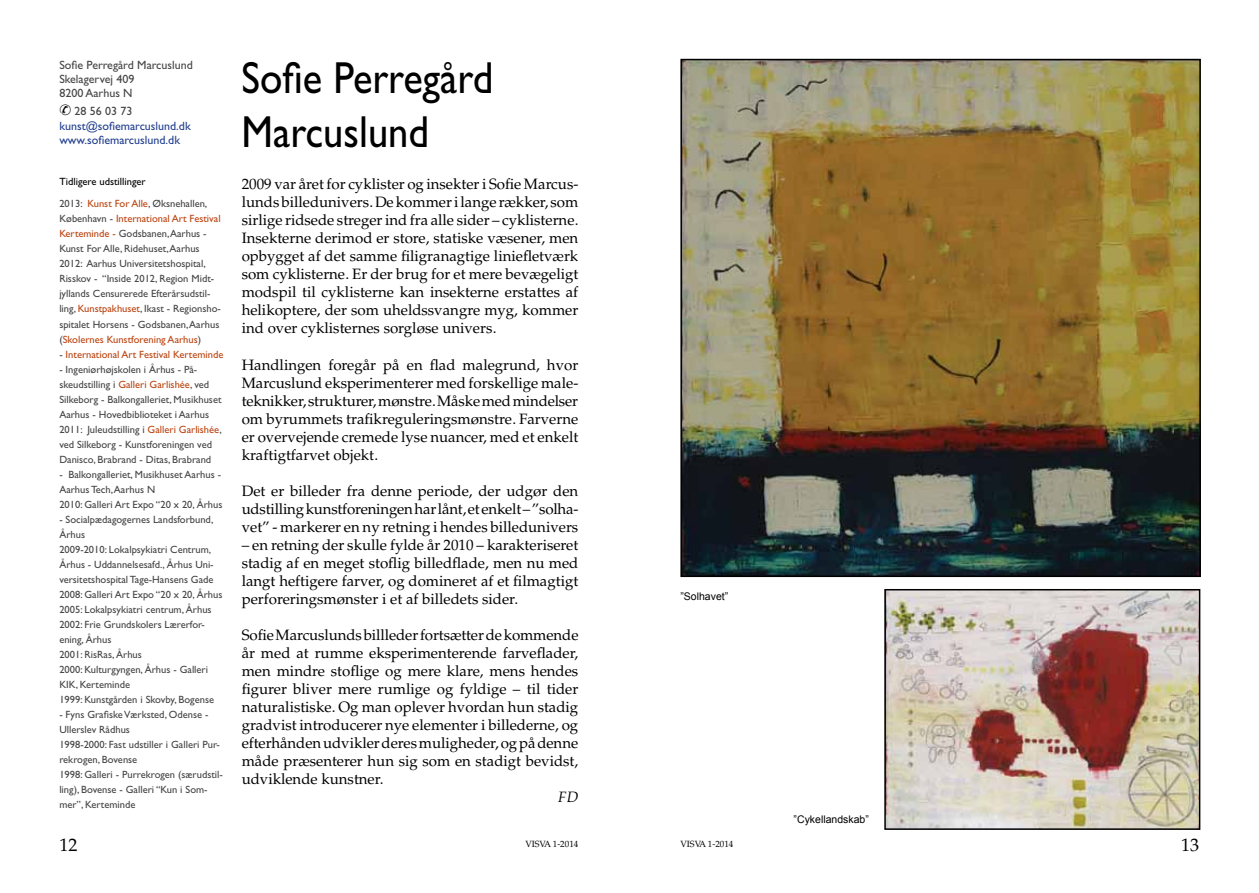
<style>
.page{position:relative;width:1259px;height:893px;background:#fff}
.page>*{position:absolute;margin:0;border:0;box-sizing:border-box;transform-origin:0 0}
.t1{font:45px/54px "Gill Sans";color:#000;scale:.9 1}
.t2{font:18px "Palm Springs";color:#000}
.t3{font:15px/18px "Palm Springs";color:#000;text-align:justify}
.t4{font:italic 15px "Palm Springs";color:#000}
.t5{font:12px/14.4px "Gill Sans";color:#444}
.t6{font:12px/14.4px "Gill Sans";color:#24408f}
.t7{font:10.5px/15px "Gill Sans";color:#444}
.t8{font:10.5px/22.5px "Gill Sans";color:#000}
.t9{font:10.5px "Gill Sans";color:#b41}
.t10{font:10.5px "Arial";color:#000}
.t11{font:9px "Palm Springs";color:#000}
.s1{color:#444}
.s2{color:#b41}
</style>
<div class="page">
<img style="left:683px;top:62px;width:515px;height:512px">
<div style="left:680px;top:59px;width:521px;height:518px;border:2px solid #000"></div>
<img style="left:887px;top:592px;width:310px;height:235px">
<div style="left:884px;top:589px;width:316px;height:241px;border:2px solid #000"></div>
<p class="t5" style="left:59px;top:57px;width:135px">Sofie Perregård Marcuslund<br>Skelagervej 409<br>8200 Aarhus N</p>
<p class="t5" style="left:74px;top:104px;width:60px">28 56 03 73</p>
<p class="t6" style="left:59px;top:119px;width:133px">kunst@sofiemarcuslund.dk www.sofiemarcuslund.dk</p>
<p class="t8" style="left:59px;top:170px;width:149px">Tidligere udstillinger<br><span class="s1">2013:</span> <span class="s2">Kunst For Alle</span><span class="s1">, Øksnehallen,</span></p>
<p class="t7" style="left:59px;top:211px;width:163px">København - <span class="s2">International Art Festival Kerteminde -</span> Godsbanen, Aarhus - Kunst For Alle, Ridehuset, Aarhus 2012: Aarhus Universitetshospital, Risskov - “Inside 2012, Region Midt&shy;jyllands Censurerede Efterårsudstil&shy;ling, <span class="s2">Kunstpakhuset</span>, Ikast - Regionsho&shy;spitalet Horsens - Godsbanen, Aarhus (<span class="s2">Skolernes Kunstforening Aarhus</span>)</p>
<p class="t9" style="left:59px;top:348px;width:166px"><span class="s1">-</span> International Art Festival Kerteminde</p>
<p class="t7" style="left:59px;top:362px;width:164px">- Ingeniørhøjskolen i Århus - På&shy;skeudstilling i <span class="s2">Galleri Garlishée</span>, ved Silkeborg - Balkongalleriet, Musikhuset Aarhus - Hovedbiblioteket i Aarhus 2011: Juleudstilling i <span class="s2">Galleri Garlishée</span>, ved Silkeborg - Kunstforeningen ved Danisco, Brabrand - Ditas, Brabrand</p>
<p class="t7" style="left:59px;top:467px;width:165px">- Balkongalleriet, Musikhuset Aarhus -<br>Aarhus Tech, Aarhus N<br>2010: Galleri Art Expo “20 x 20, Århus</p>
<p class="t7" style="left:59px;top:512px;width:165px">- Socialpædagogernes Landsforbund,<br>Århus<br>2009-2010: Lokalpsykiatri Centrum,<br>Århus - Uddannelsesafd., Århus Uni&shy;versitetshospital Tage-Hansens Gade<br>2008: Galleri Art Expo “20 x 20, Århus<br>2005: Lokalpsykiatri centrum, Århus<br>2002: Frie Grundskolers Lærerfor&shy;ening, Århus<br>2001: RisRas, Århus<br>2000: Kulturgyngen, Århus - Galleri<br>KIK, Kerteminde<br>1999: Kunstgården i Skovby, Bogense</p>
<p class="t7" style="left:59px;top:707px;width:165px">- Fyns Grafiske Værksted, Odense -<br>Ullerslev Rådhus<br>1998-2000: Fast udstiller i Galleri Pur&shy;rekrogen, Bovense<br>1998: Galleri - Purrekrogen (særudstil&shy;ling), Bovense - Galleri “Kun i Som&shy;mer”, Kerteminde</p>
<h1 class="t1" style="left:242px;top:51px;width:281px">Sofie Perregård<br>Marcuslund</h1>
<p class="t3" style="left:242px;top:176px;width:338px">2009 var året for cyklister og insekter i Sofie Marcus&shy;lunds billedunivers. De kommer i lange rækker, som sirlige ridsede streger ind fra alle sider – cyklisterne.<br>Insekterne derimod er store, statiske væsener, men opbygget af det samme filigranagtige liniefletværk som cyklisterne. Er der brug for et mere bevægeligt modspil til cyklisterne kan insekterne erstattes af helikoptere, der som uheldssvangre myg, kommer ind over cyklisternes sorgløse univers.</p>
<p class="t3" style="left:242px;top:356px;width:338px">Handlingen foregår på en flad malegrund, hvor Marcuslund eksperimenterer med forskellige male&shy;teknikker, strukturer, mønstre. Måske med mindelser om byrummets trafikreguleringsmønstre. Farverne er overvejende cremede lyse nuancer, med et enkelt kraftigtfarvet objekt.</p>
<p class="t3" style="left:242px;top:482px;width:338px">Det er billeder fra denne periode, der udgør den udstilling kunstforeningen har lånt, et enkelt – ”solha&shy;vet” - markerer en ny retning i hendes billedunivers</p>
<p class="t3" style="left:242px;top:536px;width:338px">– en retning der skulle fylde år 2010 – karakteriseret stadig af en meget stoflig billedflade, men nu med langt heftigere farver, og domineret af et filmagtigt perforeringsmønster i et af billedets sider.</p>
<p class="t3" style="left:242px;top:626px;width:338px">Sofie Marcuslunds billleder fortsætter de kommende år med at rumme eksperimenterende farveflader, men mindre stoflige og mere klare, mens hendes figurer bliver mere rumlige og fyldige – til tider naturalistiske. Og man oplever hvordan hun stadig gradvist introducerer nye elementer i billederne, og efterhånden udvikler deres muligheder, og på denne måde præsenterer hun sig som en stadigt bevidst, udviklende kunstner.</p>
<p class="t4" style="left:558px;top:789px;width:22px">FD</p>
<p class="t10" style="left:680px;top:589px;width:49px">”Solhavet”</p>
<p class="t10" style="left:793px;top:813px;width:77px">”Cykellandskab”</p>
<p class="t2" style="left:60px;top:834px;width:19px">12</p>
<p class="t11" style="left:525px;top:839px;width:54px">VISVA 1-2014</p>
<p class="t11" style="left:680px;top:839px;width:54px">VISVA 1-2014</p>
<p class="t2" style="left:1181px;top:834px;width:19px">13</p>
</div>
